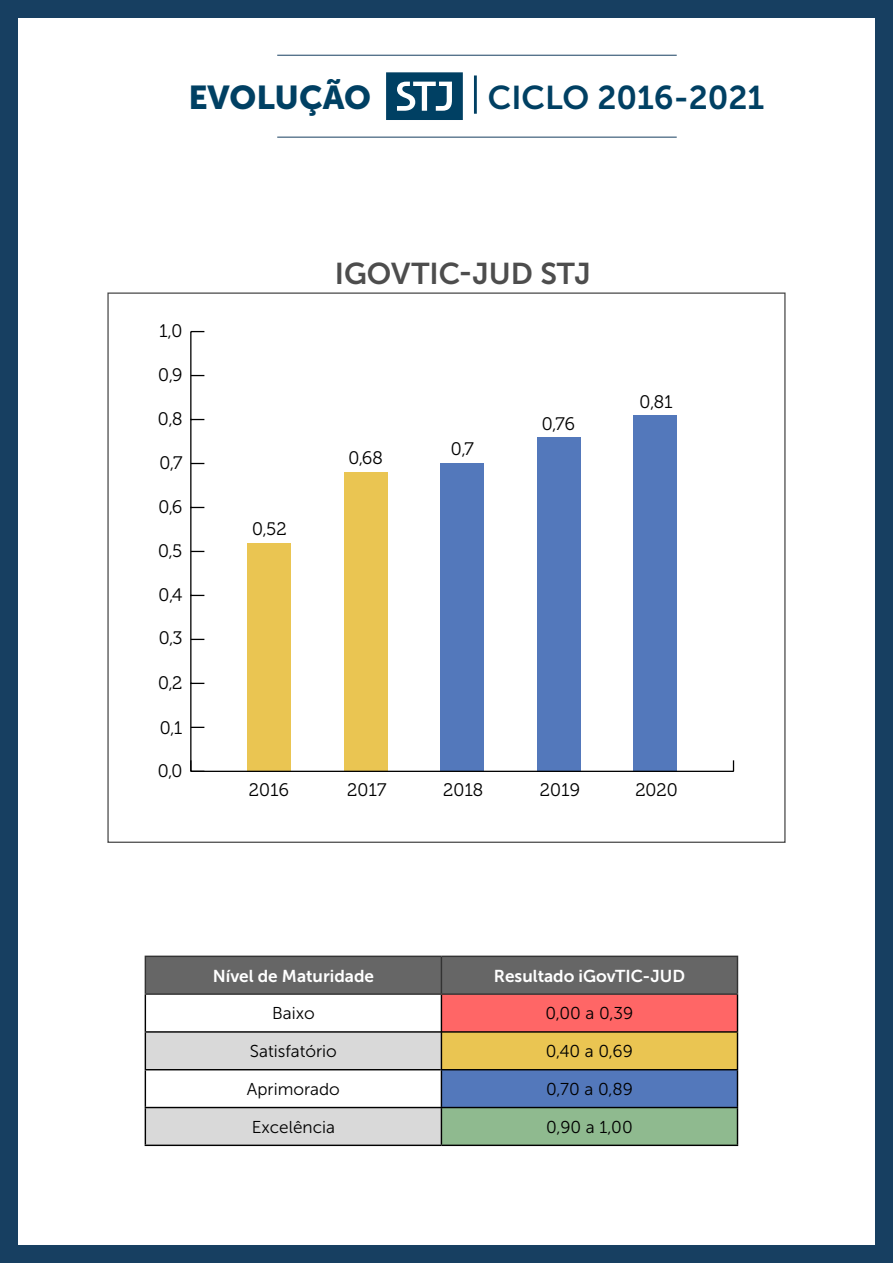
<style>
.page{position:relative;width:893px;height:1263px;background:#fff}
.page>*{position:absolute;margin:0;border:0;box-sizing:border-box;transform-origin:0 0}
.t1{font:32.85px "Museo Sans 700";color:#004063}
.t2{font:32.85px "Museo Sans 900";letter-spacing:-.005em;color:#004063}
.t3{font:30px "Museo Sans 700";color:#4d4d4d}
.t4{font:18.15px "Museo 300";color:#000}
.t5{font:17.1px "Museo Sans 300";color:#000}
.t6{font:17.1px "Museo Sans 700";color:#fff}
</style>
<div class="page">
<svg style="left:386px;top:72px;width:77px;height:48px"></svg>
<hr style="left:474px;top:75px;width:3px;height:39px;background:#004063">
<hr style="left:190px;top:332px;width:1px;height:439px;background:#000">
<svg style="left:191px;top:683px;width:13px;height:1px"></svg>
<svg style="left:191px;top:595px;width:13px;height:1px"></svg>
<svg style="left:191px;top:507px;width:13px;height:1px"></svg>
<svg style="left:191px;top:419px;width:13px;height:1px"></svg>
<svg style="left:191px;top:331px;width:13px;height:1px"></svg>
<div style="left:633px;top:415px;width:44px;height:356px;background:#5378bb"></div>
<div style="left:537px;top:437px;width:43px;height:334px;background:#5378bb"></div>
<div style="left:440px;top:463px;width:44px;height:308px;background:#5378bb"></div>
<div style="left:344px;top:472px;width:43px;height:299px;background:#eac552"></div>
<div style="left:248px;top:543px;width:43px;height:228px;background:#eac552"></div>
<svg style="left:191px;top:375px;width:13px;height:1px"></svg>
<svg style="left:191px;top:463px;width:13px;height:1px"></svg>
<svg style="left:191px;top:551px;width:13px;height:1px"></svg>
<svg style="left:191px;top:639px;width:13px;height:1px"></svg>
<svg style="left:191px;top:727px;width:13px;height:1px"></svg>
<svg style="left:190px;top:760px;width:14px;height:12px"></svg>
<hr style="left:191px;top:771px;width:542px;height:1px;background:#000">
<div style="left:146px;top:957px;width:591px;height:36px;background:#666"></div>
<div style="left:441px;top:994px;width:296px;height:38px;background:#f66"></div>
<svg style="left:146px;top:1033px;width:295px;height:111px"></svg>
<div style="left:441px;top:1032px;width:296px;height:38px;background:#eac552"></div>
<div style="left:441px;top:1070px;width:296px;height:37px;background:#5378bb"></div>
<div style="left:441px;top:1107px;width:296px;height:38px;background:#8fba8f"></div>
<hr style="left:145px;top:955px;width:296px;height:2px;background:#333">
<hr style="left:145px;top:957px;width:1px;height:36px;background:#333">
<hr style="left:441px;top:955px;width:297px;height:2px;background:#333">
<hr style="left:441px;top:957px;width:1px;height:36px;background:#333">
<hr style="left:737px;top:957px;width:1px;height:36px;background:#333">
<hr style="left:145px;top:993px;width:296px;height:2px;background:#333">
<hr style="left:441px;top:993px;width:297px;height:2px;background:#333">
<hr style="left:145px;top:995px;width:1px;height:36px;background:#000">
<hr style="left:441px;top:995px;width:1px;height:36px;background:#000">
<hr style="left:737px;top:995px;width:1px;height:36px;background:#000">
<hr style="left:145px;top:1031px;width:297px;height:2px;background:#000">
<hr style="left:145px;top:1033px;width:1px;height:36px;background:#000">
<hr style="left:145px;top:1069px;width:296px;height:1px;background:#000">
<hr style="left:145px;top:1070px;width:1px;height:37px;background:#000">
<hr style="left:145px;top:1107px;width:297px;height:1px;background:#000">
<hr style="left:145px;top:1108px;width:1px;height:36px;background:#000">
<hr style="left:441px;top:1108px;width:1px;height:36px;background:#000">
<hr style="left:737px;top:1108px;width:1px;height:36px;background:#000">
<hr style="left:145px;top:1144px;width:296px;height:2px;background:#000">
<hr style="left:441px;top:1144px;width:297px;height:2px;background:#000">
<hr style="left:441px;top:1031px;width:297px;height:2px;background:#000">
<hr style="left:441px;top:1033px;width:1px;height:36px;background:#000">
<hr style="left:737px;top:1033px;width:1px;height:36px;background:#000">
<hr style="left:441px;top:1069px;width:297px;height:1px;background:#000">
<hr style="left:441px;top:1070px;width:1px;height:37px;background:#000">
<hr style="left:737px;top:1070px;width:1px;height:37px;background:#000">
<hr style="left:441px;top:1107px;width:297px;height:1px;background:#000">
<div style="left:0;top:0;width:893px;height:1263px;border:18px solid #173f61"></div>
<hr style="left:277px;top:137px;width:400px;height:1px;background:#173f60">
<hr style="left:277px;top:55px;width:400px;height:1px;background:#173f60">
<h1 class="t2" style="left:188px;top:78px;width:184px">EVOLUÇÃO</h1>
<h1 class="t1" style="left:488px;top:79px;width:278px">CICLO 2016-2021</h1>
<p class="t4" style="left:159px;top:321px;width:25px">1,0</p>
<p class="t4" style="left:158px;top:365px;width:26px">0,9</p>
<p class="t4" style="left:158px;top:409px;width:26px">0,8</p>
<p class="t4" style="left:159px;top:453px;width:24px">0,7</p>
<p class="t4" style="left:158px;top:497px;width:26px">0,6</p>
<p class="t4" style="left:158px;top:541px;width:26px">0,5</p>
<p class="t4" style="left:158px;top:585px;width:25px">0,4</p>
<p class="t4" style="left:159px;top:628px;width:25px">0,3</p>
<p class="t4" style="left:158px;top:673px;width:26px">0,2</p>
<p class="t4" style="left:160px;top:718px;width:24px">0,1</p>
<p class="t4" style="left:158px;top:761px;width:26px">0,0</p>
<h2 class="t3" style="left:335px;top:257px;width:258px">IGOVTIC-JUD STJ</h2>
<p class="t4" style="left:252px;top:518px;width:36px">0,52</p>
<p class="t4" style="left:348px;top:447px;width:36px">0,68</p>
<p class="t4" style="left:451px;top:439px;width:24px">0,7</p>
<p class="t4" style="left:542px;top:414px;width:35px">0,76</p>
<p class="t4" style="left:640px;top:392px;width:35px">0,81</p>
<p class="t4" style="left:249px;top:780px;width:41px">2016</p>
<p class="t4" style="left:347px;top:780px;width:41px">2017</p>
<p class="t4" style="left:443px;top:780px;width:42px">2018</p>
<p class="t4" style="left:540px;top:780px;width:41px">2019</p>
<p class="t4" style="left:635px;top:780px;width:44px">2020</p>
<p class="t6" style="left:213px;top:966px;width:163px">Nível de Maturidade</p>
<p class="t6" style="left:494px;top:966px;width:193px">Resultado iGovTIC-JUD</p>
<p class="t5" style="left:272px;top:1004px;width:44px">Baixo</p>
<p class="t5" style="left:545px;top:1004px;width:90px">0,00 a 0,39</p>
<p class="t5" style="left:250px;top:1042px;width:88px">Satisfatório</p>
<p class="t5" style="left:546px;top:1042px;width:89px">0,40 a 0,69</p>
<p class="t5" style="left:247px;top:1080px;width:94px">Aprimorado</p>
<p class="t5" style="left:546px;top:1080px;width:88px">0,70 a 0,89</p>
<p class="t5" style="left:252px;top:1118px;width:85px">Excelência</p>
<p class="t5" style="left:546px;top:1118px;width:88px">0,90 a 1,00</p>
</div>
